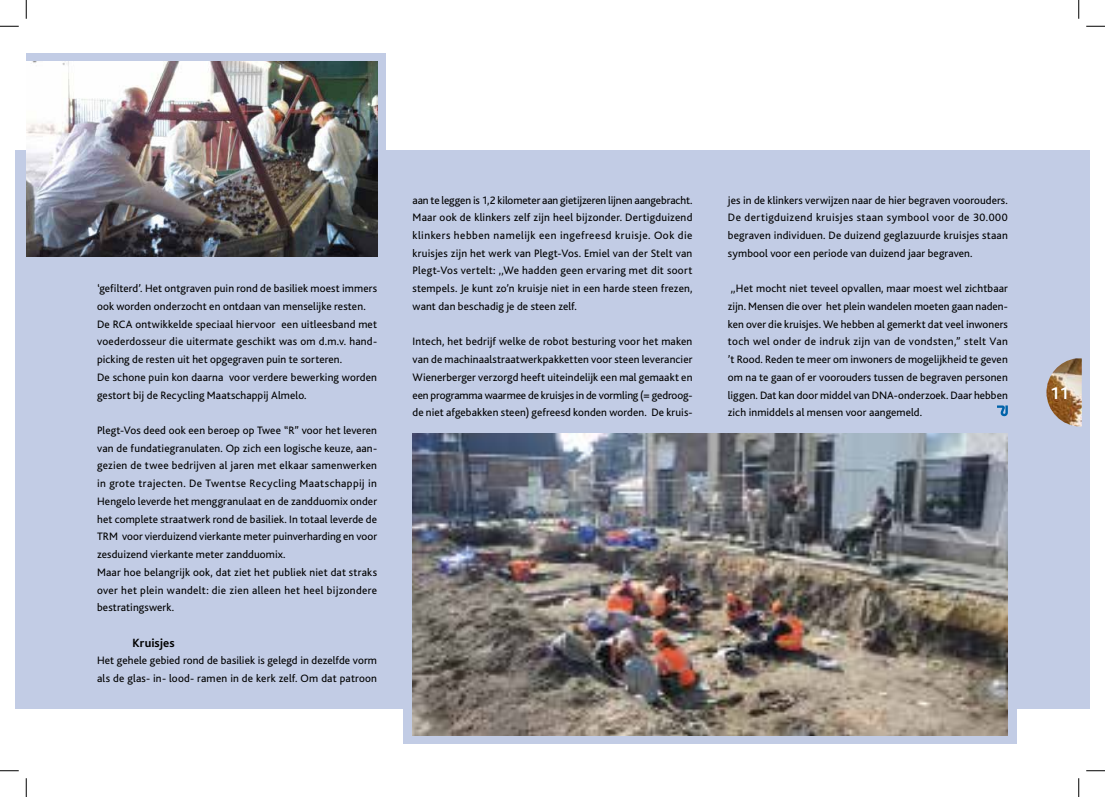
<style>
.page{position:relative;width:1105px;height:797px;background:#fff}
.page>*{position:absolute;margin:0;border:0;box-sizing:border-box;transform-origin:0 0}
.t1{font:700 17.5px "Bliss";color:#fff}
.t2{font:700 12.5px "Bliss";color:#000}
.t3{font:11.25px/17.8px "Bliss";letter-spacing:.01em;color:#000;text-align:justify}
</style>
<div class="page">
<div style="left:26px;top:150px;width:1063px;height:559px;background:#c2cce5"></div>
<div style="left:16px;top:150px;width:10px;height:559px;background:#c2cce5"></div>
<svg style="left:997px;top:405px;width:11px;height:12px"></svg>
<div style="left:404px;top:443px;width:613px;height:301px;background:#c2cce5"></div>
<div style="left:26px;top:53px;width:360px;height:195px;background:#c2cce5"></div>
<img style="left:26px;top:62px;width:351px;height:195px">
<img style="left:412px;top:434px;width:596px;height:301px">
<img style="left:1046px;top:358px;width:36px;height:68px">
<svg style="left:0;top:25px;width:19px;height:2px"></svg>
<svg style="left:1086px;top:25px;width:19px;height:2px"></svg>
<svg style="left:0;top:770px;width:19px;height:1px"></svg>
<svg style="left:1086px;top:770px;width:19px;height:1px"></svg>
<svg style="left:25px;top:0;width:2px;height:19px"></svg>
<svg style="left:25px;top:778px;width:2px;height:19px"></svg>
<svg style="left:1078px;top:0;width:1px;height:19px"></svg>
<svg style="left:1078px;top:778px;width:1px;height:19px"></svg>
<p class="t3" style="left:97px;top:280px;width:281px;text-align:left">‘gefilterd’. Het ontgraven puin rond de basiliek moest immers ook worden onderzocht en ontdaan van menselijke resten.<br>De RCA ontwikkelde speciaal hiervoor een uitleesband met voederdosseur die uitermate geschikt was om d.m.v. hand&shy;picking de resten uit het opgegraven puin te sorteren.<br>De schone puin kon daarna voor verdere bewerking worden gestort bij de Recycling Maatschappij Almelo.</p>
<p class="t3" style="left:97px;top:421px;width:281px;text-align:left">Plegt-Vos deed ook een beroep op Twee “R” voor het leveren van de fundatiegranulaten. Op zich een logische keuze, aan&shy;gezien de twee bedrijven al jaren met elkaar samenwerken in grote trajecten. De Twentse Recycling Maatschappij in Hengelo leverde het menggranulaat en de zandduomix onder het complete straatwerk rond de basiliek. In totaal leverde de TRM voor vierduizend vierkante meter puinverharding en voor zesduizend vierkante meter zandduomix.<br>Maar hoe belangrijk ook, dat ziet het publiek niet dat straks over het plein wandelt: die zien alleen het heel bijzondere bestratingswerk.</p>
<p class="t2" style="left:133px;top:636px;width:44px">Kruisjes</p>
<p class="t3" style="left:97px;top:652px;width:281px">Het gehele gebied rond de basiliek is gelegd in dezelfde vorm als de glas- in- lood- ramen in de kerk zelf. Om dat patroon</p>
<p class="t3" style="left:412px;top:191px;width:281px">aan te leggen is 1,2 kilometer aan gietijzeren lijnen aangebracht.<br>Maar ook de klinkers zelf zijn heel bijzonder. Dertigduizend klinkers hebben namelijk een ingefreesd kruisje. Ook die kruisjes zijn het werk van Plegt-Vos. Emiel van der Stelt van Plegt-Vos vertelt: ,,We hadden geen ervaring met dit soort stempels. Je kunt zo’n kruisje niet in een harde steen frezen, want dan beschadig je de steen zelf.</p>
<p class="t3" style="left:412px;top:333px;width:281px">Intech, het bedrijf welke de robot besturing voor het maken van de machinaalstraatwerkpakketten voor steen leverancier Wienerberger verzorgd heeft uiteindelijk een mal gemaakt en een programma waarmee de kruisjes in de vormling (= gedroog&shy;de niet afgebakken steen) gefreesd konden worden. De kruis-</p>
<p class="t3" style="left:728px;top:191px;width:281px">jes in de klinkers verwijzen naar de hier begraven voorouders.<br>De dertigduizend kruisjes staan symbool voor de 30.000 begraven individuen. De duizend geglazuurde kruisjes staan symbool voor een periode van duizend jaar begraven.</p>
<p class="t3" style="left:728px;top:280px;width:281px">,,Het mocht niet teveel opvallen, maar moest wel zichtbaar zijn. Mensen die over het plein wandelen moeten gaan naden&shy;ken over die kruisjes. We hebben al gemerkt dat veel inwoners toch wel onder de indruk zijn van de vondsten,” stelt Van ’t Rood. Reden te meer om inwoners de mogelijkheid te geven om na te gaan of er voorouders tussen de begraven personen liggen. Dat kan door middel van DNA-onderzoek. Daar hebben zich inmiddels al mensen voor aangemeld.</p>
<h1 class="t1" style="left:1050px;top:383px;width:20px">11</h1>
</div>
